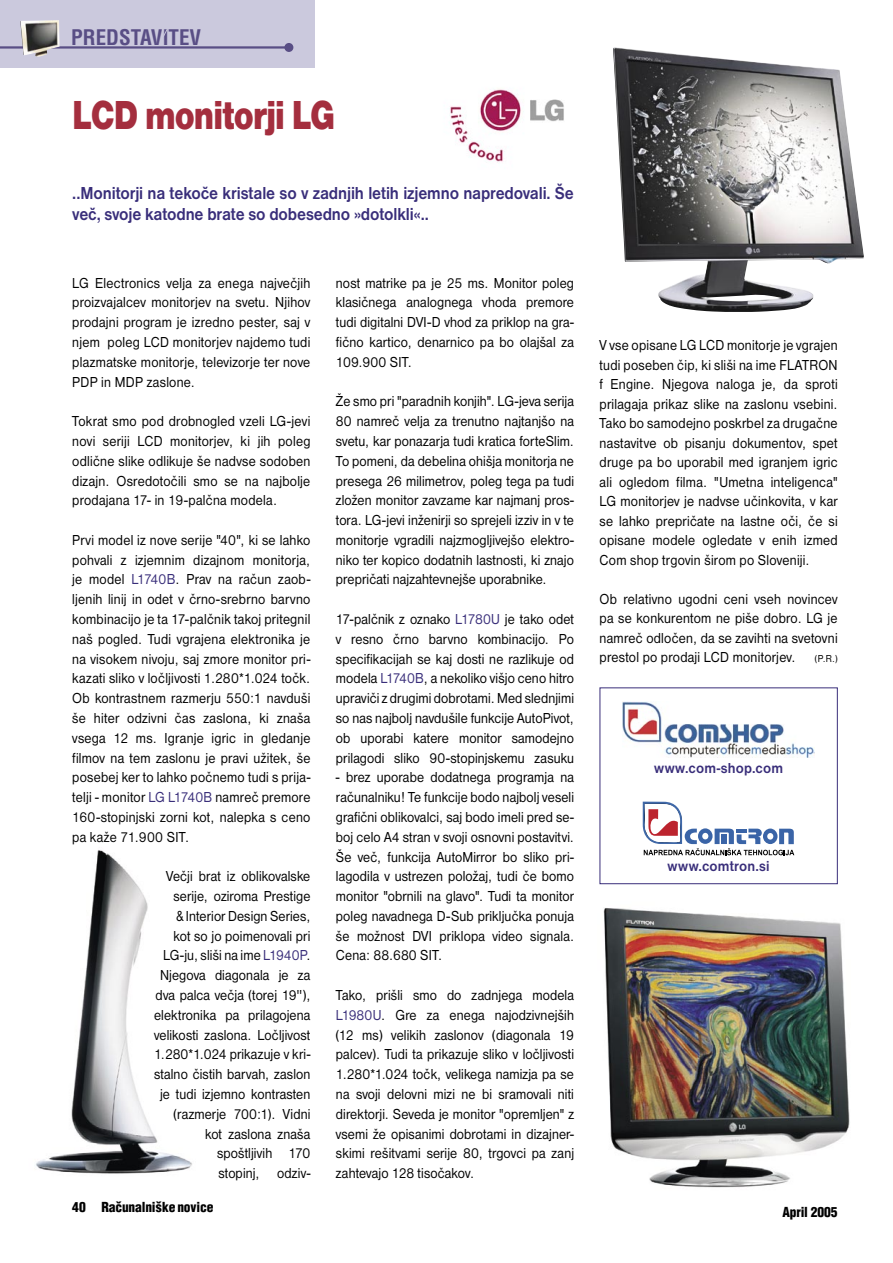
<style>
.page{position:relative;width:893px;height:1263px;background:#fff}
.page>*{position:absolute;margin:0;border:0;box-sizing:border-box;transform-origin:0 0}
.Predstavitev_Naslov{font:42px "Nimbus San DEE Blac";letter-spacing:-.025em;color:#a42e3e;scale:.8 1}
.t1{font:700 condensed 21px "SS Helvetica";color:#594e85}
.Predstavitev_Podnaslov{font:700 18px/21.6px "Nimbus San DEE";letter-spacing:-.01em;color:#392e7a;scale:.9 1}
.Predstavitev_Vsebina{font:15px/19.8px "Nimbus San DEE";letter-spacing:.015em;color:#000;text-align:justify;scale:.9 1}
.Predstavitev_Vsebina-2{font:700 15px "Nimbus San DEE";letter-spacing:.01em;color:#392e7a;scale:.93 1}
.t2{font:900 condensed 13.5px "SS Helvetica";letter-spacing:-.01em;color:#000}
.Predstavitev_Vsebina-3{font:10.5px "Nimbus San DEE";color:#000;scale:.9 1}
.s1{color:#392e7a}
</style>
<div class="page">
<div style="left:0;top:0;width:315px;height:68px;background:#cbc9dd"></div>
<hr style="left:0;top:46px;width:289px;height:3px;background:#594e85">
<div style="left:284px;top:43px;width:9px;height:9px;background:#594e85;border-radius:50%"></div>
<img style="left:20px;top:20px;width:40px;height:37px">
<img style="left:603px;top:908px;width:247px;height:280px">
<img style="left:449px;top:89px;width:115px;height:73px">
<img style="left:35px;top:850px;width:157px;height:324px">
<img style="left:613px;top:47px;width:251px;height:265px">
<div style="left:600px;top:687px;width:238px;height:197px;border:1px solid #392e7a"></div>
<img style="left:623px;top:701px;width:191px;height:57px">
<svg style="left:643px;top:802px;width:151px;height:53px"></svg>
<h2 class="t1" style="left:71px;top:24px;width:131px">PREDSTAVITEV</h2>
<p class="Predstavitev_Naslov" style="left:72px;top:91px;width:330px">LCD monitorji LG</p>
<p class="Predstavitev_Podnaslov" style="left:72px;top:182px;width:559px">..Monitorji na tekoče kristale so v zadnjih letih izjemno napredovali. Še več, svoje katodne brate so dobesedno »dotolkli«..</p>
<p class="Predstavitev_Vsebina" style="left:72px;top:273px;width:266px">LG Electronics velja za enega največjih proizvajalcev monitorjev na svetu. Njihov prodajni program je izredno pester, saj v njem poleg LCD monitorjev najdemo tudi plazmatske monitorje, televizorje ter nove PDP in MDP zaslone.</p>
<p class="Predstavitev_Vsebina" style="left:72px;top:411px;width:266px">Tokrat smo pod drobnogled vzeli LG-jevi novi seriji LCD monitorjev, ki jih poleg odlične slike odlikuje še nadvse sodoben dizajn. Osredotočili smo se na najbolje prodajana 17- in 19-palčna modela.</p>
<p class="Predstavitev_Vsebina" style="left:72px;top:530px;width:266px">Prvi model iz nove serije "40", ki se lahko pohvali z izjemnim dizajnom monitorja, je model <span class="s1">L1740B</span>. Prav na račun zaob&shy;ljenih linij in odet v črno-srebrno barvno kombinacijo je ta 17-palčnik takoj pritegnil naš pogled. Tudi vgrajena elektronika je na visokem nivoju, saj zmore monitor pri&shy;kazati sliko v ločljivosti 1.280*1.024 točk.<br>Ob kontrastnem razmerju 550:1 navduši še hiter odzivni čas zaslona, ki znaša vsega 12 ms. Igranje igric in gledanje filmov na tem zaslonu je pravi užitek, še posebej ker to lahko počnemo tudi s prija&shy;telji - monitor <span class="s1">LG L1740B</span> namreč premore 160-stopinjski zorni kot, nalepka s ceno pa kaže 71.900 SIT.</p>
<p class="Predstavitev_Vsebina" style="left:154px;top:866px;width:175px;text-align:right">Večji brat iz oblikovalske serije, oziroma Prestige<br>&amp; Interior Design Series,<br>kot so jo poimenovali pri<br>LG-ju, sliši na ime <span class="s1">L1940P</span>.<br>Njegova diagonala je za dva palca večja (torej 19''), elektronika pa prilagojena velikosti zaslona. Ločljivost<br>1.280*1.024 prikazuje v kri&shy;stalno čistih barvah, zaslon je tudi izjemno kontrasten (razmerje 700:1). Vidni kot zaslona znaša spoštljivih 170<br>stopinj, odziv-</p>
<p class="t2" style="left:72px;top:1198px;width:143px">40 Ra~unalni{ke novice</p>
<p class="Predstavitev_Vsebina" style="left:336px;top:273px;width:266px">nost matrike pa je 25 ms. Monitor poleg klasičnega analognega vhoda premore tudi digitalni DVI-D vhod za priklop na gra&shy;fično kartico, denarnico pa bo olajšal za 109.900 SIT.</p>
<p class="Predstavitev_Vsebina" style="left:336px;top:392px;width:266px">Že smo pri "paradnih konjih". LG-jeva serija 80 namreč velja za trenutno najtanjšo na svetu, kar ponazarja tudi kratica forteSlim.<br>To pomeni, da debelina ohišja monitorja ne presega 26 milimetrov, poleg tega pa tudi zložen monitor zavzame kar najmanj pros&shy;tora. LG-jevi inženirji so sprejeli izziv in v te monitorje vgradili najzmogljivejšo elektro&shy;niko ter kopico dodatnih lastnosti, ki znajo prepričati najzahtevnejše uporabnike.</p>
<p class="Predstavitev_Vsebina" style="left:336px;top:609px;width:266px">17-palčnik z oznako <span class="s1">L1780U</span> je tako odet v resno črno barvno kombinacijo. Po specifikacijah se kaj dosti ne razlikuje od modela <span class="s1">L1740B</span>, a nekoliko višjo ceno hitro upraviči z drugimi dobrotami. Med slednjimi so nas najbolj navdušile funkcije AutoPivot, ob uporabi katere monitor samodejno prilagodi sliko 90-stopinjskemu zasuku</p>
<p class="Predstavitev_Vsebina" style="left:336px;top:768px;width:266px">- brez uporabe dodatnega programja na računalniku! Te funkcije bodo najbolj veseli grafični oblikovalci, saj bodo imeli pred se&shy;boj celo A4 stran v svoji osnovni postavitvi.<br>Še več, funkcija AutoMirror bo sliko pri&shy;lagodila v ustrezen položaj, tudi če bomo monitor "obrnili na glavo". Tudi ta monitor poleg navadnega D-Sub priključka ponuja še možnost DVI priklopa video signala.<br>Cena: 88.680 SIT.</p>
<p class="Predstavitev_Vsebina" style="left:336px;top:985px;width:266px">Tako, prišli smo do zadnjega modela <span class="s1">L1980U</span>. Gre za enega najodzivnejših (12 ms) velikih zaslonov (diagonala 19 palcev). Tudi ta prikazuje sliko v ločljivosti 1.280*1.024 točk, velikega namizja pa se na svoji delovni mizi ne bi sramovali niti direktorji. Seveda je monitor "opremljen" z vsemi že opisanimi dobrotami in dizajner&shy;skimi rešitvami serije 80, trgovci pa zanj zahtevajo 128 tisočakov.</p>
<p class="Predstavitev_Vsebina" style="left:600px;top:336px;width:266px">V vse opisane LG LCD monitorje je vgrajen tudi poseben čip, ki sliši na ime FLATRON f Engine. Njegova naloga je, da sproti prilagaja prikaz slike na zaslonu vsebini.<br>Tako bo samodejno poskrbel za drugačne nastavitve ob pisanju dokumentov, spet druge pa bo uporabil med igranjem igric ali ogledom filma. "Umetna inteligenca" LG monitorjev je nadvse učinkovita, v kar se lahko prepričate na lastne oči, če si opisane modele ogledate v enih izmed Com shop trgovin širom po Sloveniji.</p>
<p class="Predstavitev_Vsebina" style="left:600px;top:589px;width:266px">Ob relativno ugodni ceni vseh novincev pa se konkurentom ne piše dobro. LG je namreč odločen, da se zavihti na svetovni prestol po prodaji LCD monitorjev.</p>
<p class="Predstavitev_Vsebina-3" style="left:815px;top:653px;width:27px">(P.R.)</p>
<p class="Predstavitev_Vsebina-2" style="left:654px;top:760px;width:140px">www.com-shop.com</p>
<p class="Predstavitev_Vsebina-2" style="left:668px;top:857px;width:111px">www.comtron.si</p>
<p class="t2" style="left:782px;top:1204px;width:57px">April 2005</p>
</div>
